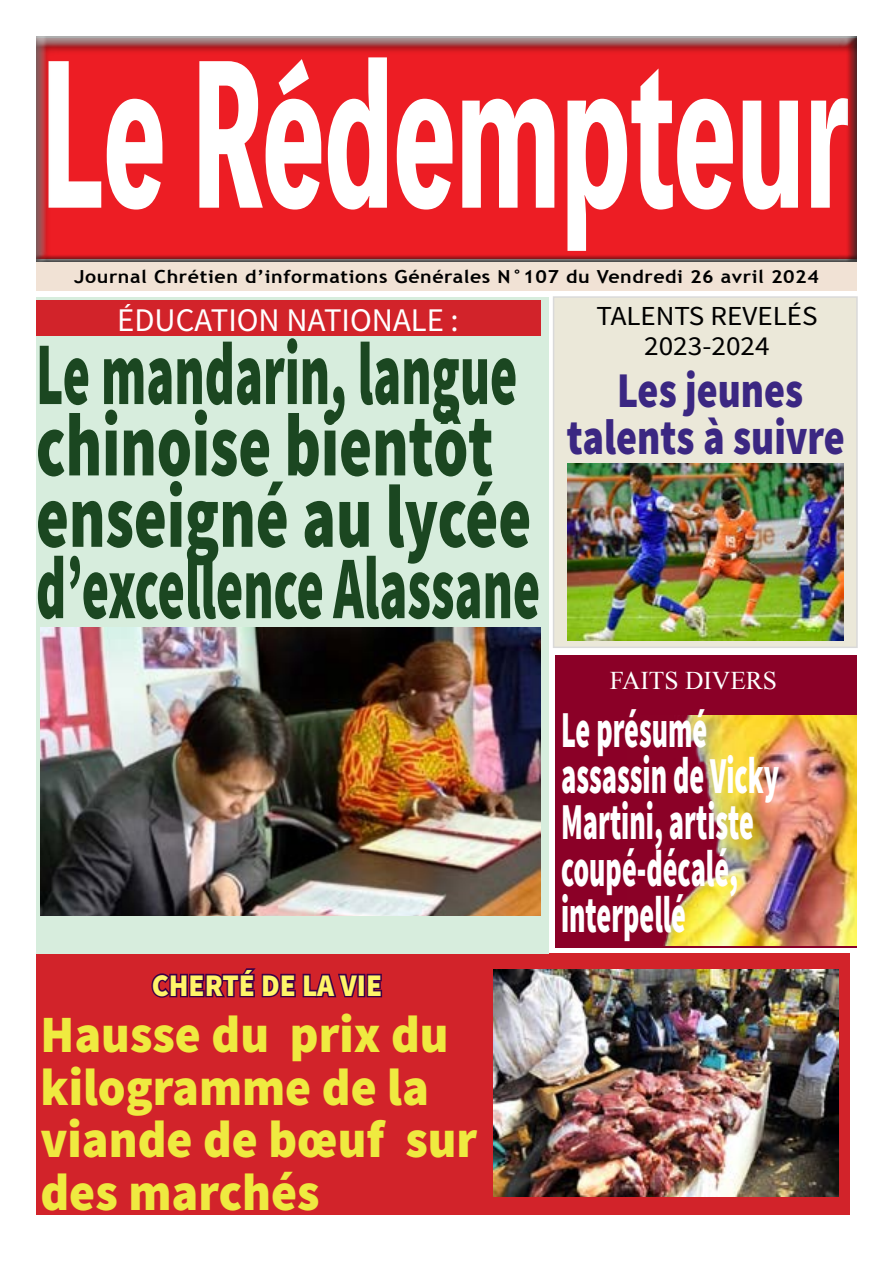
<style>
.page{position:relative;width:893px;height:1263px;background:#fff}
.page>*{position:absolute;margin:0;border:0;box-sizing:border-box;transform-origin:0 0}
.t1{font:800 187.8px "Toppan Bunkyu Midashi Gothic Std N";color:#fff;scale:.58 1}
.t2{font:900 89.7px/71.4px "Source Sans Pro";color:#1b4721;scale:.58 1}
.t3{font:900 52.5px/52.5px "Source Sans Pro";color:#efea40;scale:.95 1}
.t4{font:900 51.9px/46.2px "Source Sans Pro";color:#fff;scale:.54 1}
.t5{font:900 50.1px/47.4px "Source Sans Pro";color:#3b2782;text-align:center;scale:.8 1}
.t6{font:33px "Source Sans Pro";color:#fff}
.t7{font:900 31.65px "Source Sans Pro";color:#fff568;scale:.92 1}
.t8{font:27.45px/30px "Source Sans Pro";color:#000;scale:1.06 1}
.t9{font:25.5px "Times New Roman";color:#fff}
.t10{font:700 18px "Trebuchet MS";letter-spacing:.03em;color:#000;scale:1.09 1}
</style>
<div class="page">
<div style="left:555px;top:655px;width:301px;height:293px;background:#8b0027"></div>
<div style="left:36px;top:953px;width:813px;height:262px;background:#d2232a"></div>
<div style="left:36px;top:297px;width:512px;height:656px;background:#d7eddd"></div>
<div style="left:30px;top:29px;width:838px;height:237px;background:#000;opacity:.75"></div>
<div style="left:36px;top:262px;width:821px;height:28px;background:#f1e2d5"></div>
<div style="left:554px;top:297px;width:303px;height:350px;background:#ebe8d9"></div>
<div style="left:36px;top:301px;width:504px;height:35px;background:#d2232a"></div>
<svg style="left:151px;top:968px;width:232px;height:30px"></svg>
<img style="left:40px;top:627px;width:500px;height:288px">
<img style="left:493px;top:969px;width:345px;height:227px">
<img style="left:663px;top:716px;width:194px;height:229px">
<img style="left:567px;top:464px;width:277px;height:176px">
<h1 class="t1" style="left:40px;top:-8px;width:1395px">Le Rédempteur</h1>
<p class="t10" style="left:74px;top:265px;width:685px">Journal Chrétien d’informations Générales N°107 du Vendredi 26 avril 2024</p>
<p class="t6" style="left:117px;top:299px;width:343px">ÉDUCATION NATIONALE :</p>
<p class="t2" style="left:36px;top:342px;width:871px">Le mandarin, langue chinoise bientôt enseigné au lycée d’excellence Alassane</p>
<p class="t7" style="left:152px;top:965px;width:252px">cherté de la vie</p>
<p class="t3" style="left:40px;top:1011px;width:461px">Hausse du prix du kilogramme de la viande de bœuf sur des marchés</p>
<p class="t8" style="left:644px;top:302px;width:165px;text-indent:45px">S REVELÉS<br>2023-2024</p>
<p class="t5" style="left:567px;top:368px;width:349px">Les jeunes talents à suivre</p>
<p class="t8" style="left:596px;top:302px;width:30px">TALENT</p>
<p class="t9" style="left:610px;top:664px;width:169px">FAITS DIVERS</p>
<p class="t4" style="left:561px;top:709px;width:405px">Le présumé assassin de Vicky<br>Martini, artiste coupé-décalé, interpellé</p>
</div>
